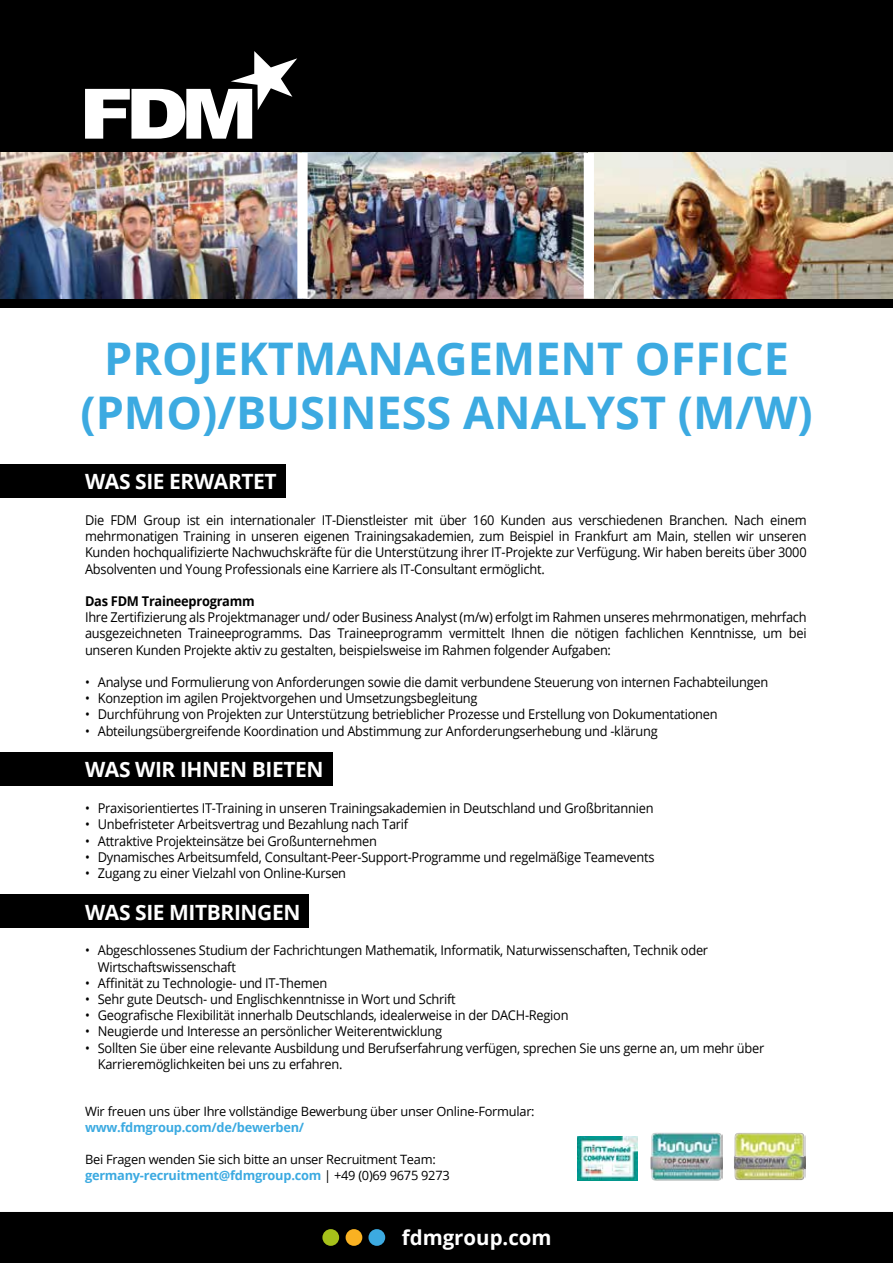
<style>
.page{position:relative;width:893px;height:1263px;background:#fff}
.page>*{position:absolute;margin:0;border:0;box-sizing:border-box;transform-origin:0 0}
.t1{font:700 45px/54px "Open Sans";color:#3caae1;text-align:center}
.t2{font:700 21px "Open Sans";letter-spacing:-.02em;color:#fff}
.t3{font:700 20.4px "Open Sans";color:#fff}
.t4{font:13.5px/16.2px "Open Sans";letter-spacing:-.02em;color:#000;text-align:justify;scale:.95 1}
.t5{font:700 13.5px "Open Sans";letter-spacing:-.02em;color:#000;scale:.95 1}
.t6{font:12.9px/16.2px "Open Sans";letter-spacing:-.02em;color:#000}
.t7{font:700 12.9px "Open Sans";letter-spacing:-.02em;color:#3caae1}
.s1{font-weight:700;color:#3caae1}
</style>
<div class="page">
<div style="left:0;top:1212px;width:893px;height:51px;background:#000"></div>
<div style="left:322px;top:1229px;width:17px;height:17px;background:#a6c11a;border-radius:50%"></div>
<div style="left:346px;top:1229px;width:16px;height:17px;background:#f9b122;border-radius:50%"></div>
<div style="left:368px;top:1229px;width:17px;height:17px;background:#3caae1;border-radius:50%"></div>
<div style="left:0;top:0;width:893px;height:307px;background:#000"></div>
<img style="left:0;top:153px;width:297px;height:146px">
<img style="left:308px;top:153px;width:276px;height:146px">
<img style="left:594px;top:153px;width:299px;height:146px">
<div style="left:297px;top:153px;width:11px;height:146px;background:#fff"></div>
<div style="left:584px;top:153px;width:10px;height:146px;background:#fff"></div>
<img style="left:734px;top:1133px;width:71px;height:47px">
<img style="left:651px;top:1133px;width:72px;height:47px">
<div style="left:0;top:753px;width:332px;height:33px;background:#000"></div>
<svg style="left:85px;top:51px;width:212px;height:88px"></svg>
<img style="left:577px;top:1136px;width:61px;height:44px">
<div style="left:0;top:895px;width:309px;height:33px;background:#000"></div>
<div style="left:0;top:465px;width:285px;height:33px;background:#000"></div>
<h1 class="t1" style="left:80px;top:330px;width:734px">PROJEKTMANAGEMENT OFFICE (PMO)/BUSINESS ANALYST (M/W)</h1>
<h2 class="t2" style="left:85px;top:467px;width:193px">WAS SIE ERWARTET</h2>
<p class="t4" style="left:85px;top:512px;width:761px">Die FDM Group ist ein internationaler IT-Dienstleister mit über 160 Kunden aus verschiedenen Branchen. Nach einem mehrmonatigen Training in unseren eigenen Trainingsakademien, zum Beispiel in Frankfurt am Main, stellen wir unseren Kunden hochqualifizierte Nachwuchskräfte für die Unterstützung ihrer IT-Projekte zur Verfügung. Wir haben bereits über 3000<br>Absolventen und Young Professionals eine Karriere als IT-Consultant ermöglicht.</p>
<p class="t5" style="left:85px;top:592px;width:180px">Das FDM Traineeprogramm</p>
<p class="t4" style="left:85px;top:609px;width:761px">Ihre Zertifizierung als Projektmanager und/ oder Business Analyst (m/w) erfolgt im Rahmen unseres mehrmonatigen, mehrfach ausgezeichneten Traineeprogramms. Das Traineeprogramm vermittelt Ihnen die nötigen fachlichen Kenntnisse, um bei unseren Kunden Projekte aktiv zu gestalten, beispielsweise im Rahmen folgender Aufgaben:</p>
<p class="t4" style="left:85px;top:674px;width:721px">• Analyse und Formulierung von Anforderungen sowie die damit verbundene Steuerung von internen Fachabteilungen</p>
<p class="t4" style="left:85px;top:690px;width:415px">• Konzeption im agilen Projektvorgehen und Umsetzungsbegleitung</p>
<p class="t4" style="left:85px;top:706px;width:667px">• Durchführung von Projekten zur Unterstützung betrieblicher Prozesse und Erstellung von Dokumentationen</p>
<p class="t4" style="left:85px;top:722px;width:604px">• Abteilungsübergreifende Koordination und Abstimmung zur Anforderungserhebung und -klärung</p>
<h2 class="t2" style="left:85px;top:755px;width:240px">WAS WIR IHNEN BIETEN</h2>
<p class="t4" style="left:85px;top:800px;width:600px">• Praxisorientiertes IT-Training in unseren Trainingsakademien in Deutschland und Großbritannien</p>
<p class="t4" style="left:85px;top:816px;width:342px">• Unbefristeter Arbeitsvertrag und Bezahlung nach Tarif</p>
<p class="t4" style="left:85px;top:832px;width:309px">• Attraktive Projekteinsätze bei Großunternehmen</p>
<p class="t4" style="left:85px;top:848px;width:601px">• Dynamisches Arbeitsumfeld, Consultant-Peer-Support-Programme und regelmäßige Teamevents</p>
<p class="t4" style="left:85px;top:864px;width:276px">• Zugang zu einer Vielzahl von Online-Kursen</p>
<h2 class="t2" style="left:85px;top:897px;width:217px">WAS SIE MITBRINGEN</h2>
<p class="t4" style="left:98px;top:942px;width:644px;text-indent:-13px">• Abgeschlossenes Studium der Fachrichtungen Mathematik, Informatik, Naturwissenschaften, Technik oder<br>Wirtschaftswissenschaft</p>
<p class="t4" style="left:85px;top:974px;width:256px">• Affinität zu Technologie- und IT-Themen</p>
<p class="t4" style="left:85px;top:990px;width:392px">• Sehr gute Deutsch- und Englischkenntnisse in Wort und Schrift</p>
<p class="t4" style="left:85px;top:1007px;width:511px">• Geografische Flexibilität innerhalb Deutschlands, idealerweise in der DACH-Region</p>
<p class="t4" style="left:85px;top:1023px;width:377px">• Neugierde und Interesse an persönlicher Weiterentwicklung</p>
<p class="t4" style="left:98px;top:1039px;width:703px;text-indent:-13px">• Sollten Sie über eine relevante Ausbildung und Berufserfahrung verfügen, sprechen Sie uns gerne an, um mehr über<br>Karrieremöglichkeiten bei uns zu erfahren.</p>
<p class="t6" style="left:85px;top:1102px;width:451px">Wir freuen uns über Ihre vollständige Bewerbung über unser Online-Formular:</p>
<p class="t7" style="left:85px;top:1118px;width:221px">www.fdmgroup.com/de/bewerben/</p>
<p class="t6" style="left:85px;top:1151px;width:366px">Bei Fragen wenden Sie sich bitte an unser Recruitment Team: <span class="s1">germany-recruitment@fdmgroup.com</span> | +49 (0)69 9675 9273</p>
<h3 class="t3" style="left:402px;top:1223px;width:151px">fdmgroup.com</h3>
</div>
